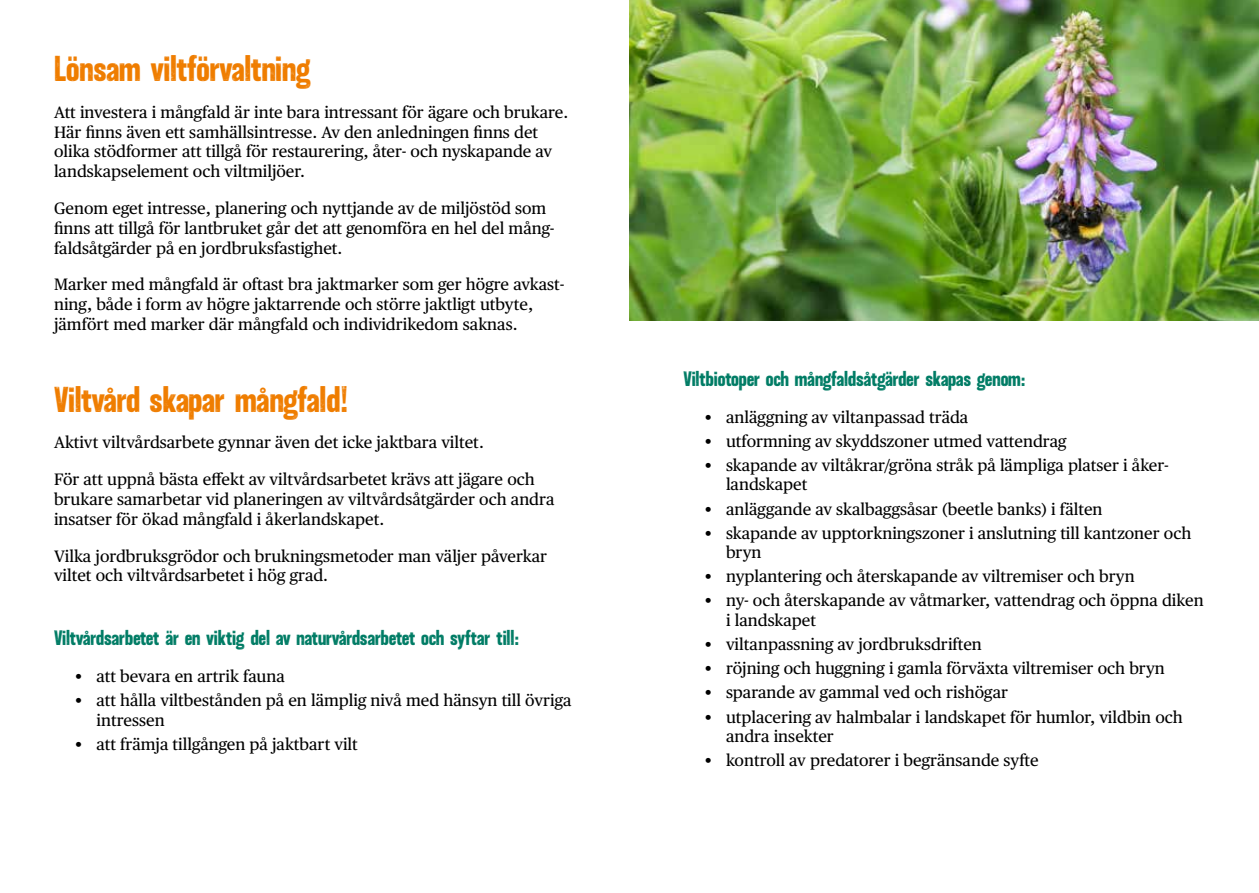
<style>
.page{position:relative;width:1259px;height:893px;background:#fff}
.page>*{position:absolute;margin:0;border:0;box-sizing:border-box;transform-origin:0 0}
.t1{font:700 36px "Endure";letter-spacing:-.015em;color:#ef7d00}
.t2{font:700 21px "Endure";letter-spacing:-.015em;color:#007c65}
.t3{font:16.5px/19.8px "Publico Text";color:#000}
</style>
<div class="page">
<img style="left:629px;top:0;width:630px;height:320px">
<h1 class="t1" style="left:54px;top:48px;width:258px">Lönsam viltförvaltning</h1>
<p class="t3" style="left:54px;top:101px;width:516px">Att investera i mångfald är inte bara intressant för ägare och brukare.<br>Här finns även ett samhällsintresse. Av den anledningen finns det olika stödformer att tillgå för restaurering, åter- och nyskapande av landskapselement och viltmiljöer.</p>
<p class="t3" style="left:54px;top:197px;width:502px">Genom eget intresse, planering och nyttjande av de miljöstöd som finns att tillgå för lantbruket går det att genomföra en hel del mång&shy;faldsåtgärder på en jordbruksfastighet.</p>
<p class="t3" style="left:54px;top:274px;width:512px">Marker med mångfald är oftast bra jaktmarker som ger högre avkast&shy;ning, både i form av högre jaktarrende och större jaktligt utbyte, jämfört med marker där mångfald och individrikedom saknas.</p>
<h1 class="t1" style="left:54px;top:378px;width:296px">Viltvård skapar mångfald!</h1>
<p class="t3" style="left:54px;top:432px;width:431px">Aktivt viltvårdsarbete gynnar även det icke jaktbara viltet.</p>
<p class="t3" style="left:54px;top:468px;width:502px">För att uppnå bästa effekt av viltvårdsarbetet krävs att jägare och brukare samarbetar vid planeringen av viltvårdsåtgärder och andra insatser för ökad mångfald i åkerlandskapet.</p>
<p class="t3" style="left:54px;top:545px;width:494px">Vilka jordbruksgrödor och brukningsmetoder man väljer påverkar viltet och viltvårdsarbetet i hög grad.</p>
<p class="t2" style="left:54px;top:625px;width:467px">Viltvårdsarbetet är en viktig del av naturvårdsarbetet och syftar till:</p>
<p class="t3" style="left:75px;top:665px;width:211px">• att bevara en artrik fauna</p>
<p class="t3" style="left:97px;top:689px;width:476px;text-indent:-21px">• att hålla viltbestånden på en lämplig nivå med hänsyn till övriga intressen</p>
<p class="t3" style="left:75px;top:733px;width:284px">• att främja tillgången på jaktbart vilt</p>
<p class="t2" style="left:683px;top:366px;width:344px">Viltbiotoper och mångfaldsåtgärder skapas genom:</p>
<p class="t3" style="left:705px;top:406px;width:265px">• anläggning av viltanpassad träda</p>
<p class="t3" style="left:705px;top:430px;width:363px">• utformning av skyddszoner utmed vattendrag</p>
<p class="t3" style="left:726px;top:454px;width:444px;text-indent:-21px">• skapande av viltåkrar/gröna stråk på lämpliga platser i åker&shy;landskapet</p>
<p class="t3" style="left:705px;top:498px;width:399px">• anläggande av skalbaggsåsar (beetle banks) i fälten</p>
<p class="t3" style="left:726px;top:522px;width:467px;text-indent:-21px">• skapande av upptorkningszoner i anslutning till kantzoner och bryn</p>
<p class="t3" style="left:705px;top:566px;width:431px">• nyplantering och återskapande av viltremiser och bryn</p>
<p class="t3" style="left:726px;top:590px;width:479px;text-indent:-21px">• ny- och återskapande av våtmarker, vattendrag och öppna diken i landskapet</p>
<p class="t3" style="left:705px;top:634px;width:279px">• viltanpassning av jordbruksdriften</p>
<p class="t3" style="left:705px;top:658px;width:461px">• röjning och huggning i gamla förväxta viltremiser och bryn</p>
<p class="t3" style="left:705px;top:682px;width:305px">• sparande av gammal ved och rishögar</p>
<p class="t3" style="left:726px;top:706px;width:458px;text-indent:-21px">• utplacering av halmbalar i landskapet för humlor, vildbin och andra insekter</p>
<p class="t3" style="left:705px;top:750px;width:335px">• kontroll av predatorer i begränsande syfte</p>
</div>
